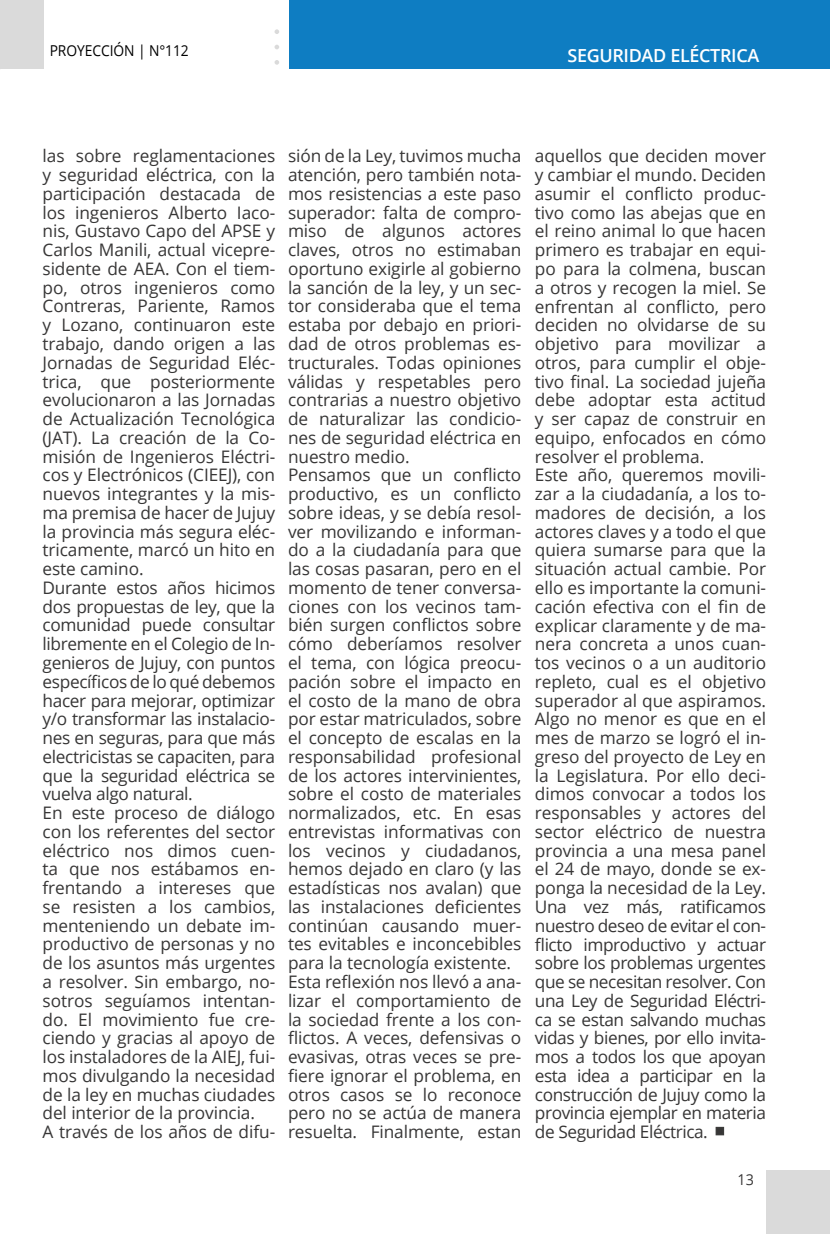
<style>
.page{position:relative;width:830px;height:1234px;background:#fff}
.page>*{position:absolute;margin:0;border:0;box-sizing:border-box;transform-origin:0 0}
.t1{font:600 18px "Open Sans";letter-spacing:-.02em;color:#fff}
.t2{font:17.25px/18.8px "Open Sans";letter-spacing:-.005em;color:#373636}
.t3{font:15px "Open Sans";letter-spacing:-.005em;color:#000;scale:.92 1}
.t4{font:15px "Open Sans";color:#373636;scale:.95 1}
</style>
<div class="page">
<div style="left:289px;top:1px;width:540px;height:68px;background:#0e7dc2"></div>
<svg style="left:274px;top:29px;width:5px;height:5px"></svg>
<svg style="left:274px;top:45px;width:5px;height:4px"></svg>
<svg style="left:274px;top:60px;width:5px;height:5px"></svg>
<div style="left:0;top:1px;width:44px;height:68px;background:#dadada"></div>
<div style="left:765px;top:1170px;width:64px;height:63px;background:#dadada"></div>
<svg style="left:715px;top:1126px;width:8px;height:9px"></svg>
<p class="t3" style="left:50px;top:41px;width:153px">PROYECCIÓN | N°112</p>
<p class="t1" style="left:567px;top:43px;width:193px">SEGURIDAD ELÉCTRICA</p>
<p class="t2" style="left:43px;top:146px;width:234px">las sobre reglamentaciones y seguridad eléctrica, con la participación destacada de los ingenieros Alberto Iaco&shy;nis, Gustavo Capo del APSE y<br>Carlos Manili, actual vicepre&shy;sidente de AEA. Con el tiem&shy;po, otros ingenieros como<br>Contreras, Pariente, Ramos y Lozano, continuaron este trabajo, dando origen a las<br>Jornadas de Seguridad Eléc&shy;trica, que posteriormente evolucionaron a las Jornadas de Actualización Tecnológica (JAT). La creación de la Co&shy;misión de Ingenieros Eléctri&shy;cos y Electrónicos (CIEEJ), con nuevos integrantes y la mis&shy;ma premisa de hacer de Jujuy la provincia más segura eléc&shy;tricamente, marcó un hito en este camino.<br>Durante estos años hicimos dos propuestas de ley, que la comunidad puede consultar libremente en el Colegio de In&shy;genieros de Jujuy, con puntos específicos de lo qué debemos hacer para mejorar, optimizar y/o transformar las instalacio&shy;nes en seguras, para que más electricistas se capaciten, para que la seguridad eléctrica se vuelva algo natural.<br>En este proceso de diálogo con los referentes del sector eléctrico nos dimos cuen&shy;ta que nos estábamos en&shy;frentando a intereses que se resisten a los cambios, menteniendo un debate im&shy;productivo de personas y no de los asuntos más urgentes a resolver. Sin embargo, no&shy;sotros seguíamos intentan&shy;do. El movimiento fue cre&shy;ciendo y gracias al apoyo de los instaladores de la AIEJ, fui&shy;mos divulgando la necesidad de la ley en muchas ciudades del interior de la provincia.<br>A través de los años de difu-</p>
<p class="t2" style="left:288px;top:146px;width:235px">sión de la Ley, tuvimos mucha atención, pero también nota&shy;mos resistencias a este paso superador: falta de compro&shy;miso de algunos actores claves, otros no estimaban oportuno exigirle al gobierno la sanción de la ley, y un sec&shy;tor consideraba que el tema estaba por debajo en priori&shy;dad de otros problemas es&shy;tructurales. Todas opiniones válidas y respetables pero contrarias a nuestro objetivo de naturalizar las condicio&shy;nes de seguridad eléctrica en nuestro medio.<br>Pensamos que un conflicto productivo, es un conflicto sobre ideas, y se debía resol&shy;ver movilizando e informan&shy;do a la ciudadanía para que las cosas pasaran, pero en el momento de tener conversa&shy;ciones con los vecinos tam&shy;bién surgen conflictos sobre cómo deberíamos resolver el tema, con lógica preocu&shy;pación sobre el impacto en el costo de la mano de obra por estar matriculados, sobre el concepto de escalas en la responsabilidad profesional de los actores intervinientes, sobre el costo de materiales normalizados, etc. En esas entrevistas informativas con los vecinos y ciudadanos, hemos dejado en claro (y las estadísticas nos avalan) que las instalaciones deficientes continúan causando muer&shy;tes evitables e inconcebibles para la tecnología existente.<br>Esta reflexión nos llevó a ana&shy;lizar el comportamiento de la sociedad frente a los con&shy;flictos. A veces, defensivas o evasivas, otras veces se pre&shy;fiere ignorar el problema, en otros casos se lo reconoce pero no se actúa de manera resuelta. Finalmente, estan</p>
<p class="t2" style="left:534px;top:146px;width:233px">aquellos que deciden mover y cambiar el mundo. Deciden asumir el conflicto produc&shy;tivo como las abejas que en el reino animal lo que hacen primero es trabajar en equi&shy;po para la colmena, buscan a otros y recogen la miel. Se enfrentan al conflicto, pero deciden no olvidarse de su objetivo para movilizar a otros, para cumplir el obje&shy;tivo final. La sociedad jujeña debe adoptar esta actitud y ser capaz de construir en equipo, enfocados en cómo resolver el problema.<br>Este año, queremos movili&shy;zar a la ciudadanía, a los to&shy;madores de decisión, a los actores claves y a todo el que quiera sumarse para que la situación actual cambie. Por ello es importante la comuni&shy;cación efectiva con el fin de explicar claramente y de ma&shy;nera concreta a unos cuan&shy;tos vecinos o a un auditorio repleto, cual es el objetivo superador al que aspiramos.<br>Algo no menor es que en el mes de marzo se logró el in&shy;greso del proyecto de Ley en la Legislatura. Por ello deci&shy;dimos convocar a todos los responsables y actores del sector eléctrico de nuestra provincia a una mesa panel el 24 de mayo, donde se ex&shy;ponga la necesidad de la Ley.<br>Una vez más, ratificamos nuestro deseo de evitar el con&shy;flicto improductivo y actuar sobre los problemas urgentes que se necesitan resolver. Con una Ley de Seguridad Eléctri&shy;ca se estan salvando muchas vidas y bienes, por ello invita&shy;mos a todos los que apoyan esta idea a participar en la construcción de Jujuy como la provincia ejemplar en materia de Seguridad Eléctrica.</p>
<p class="t4" style="left:737px;top:1169px;width:19px">13</p>
</div>
